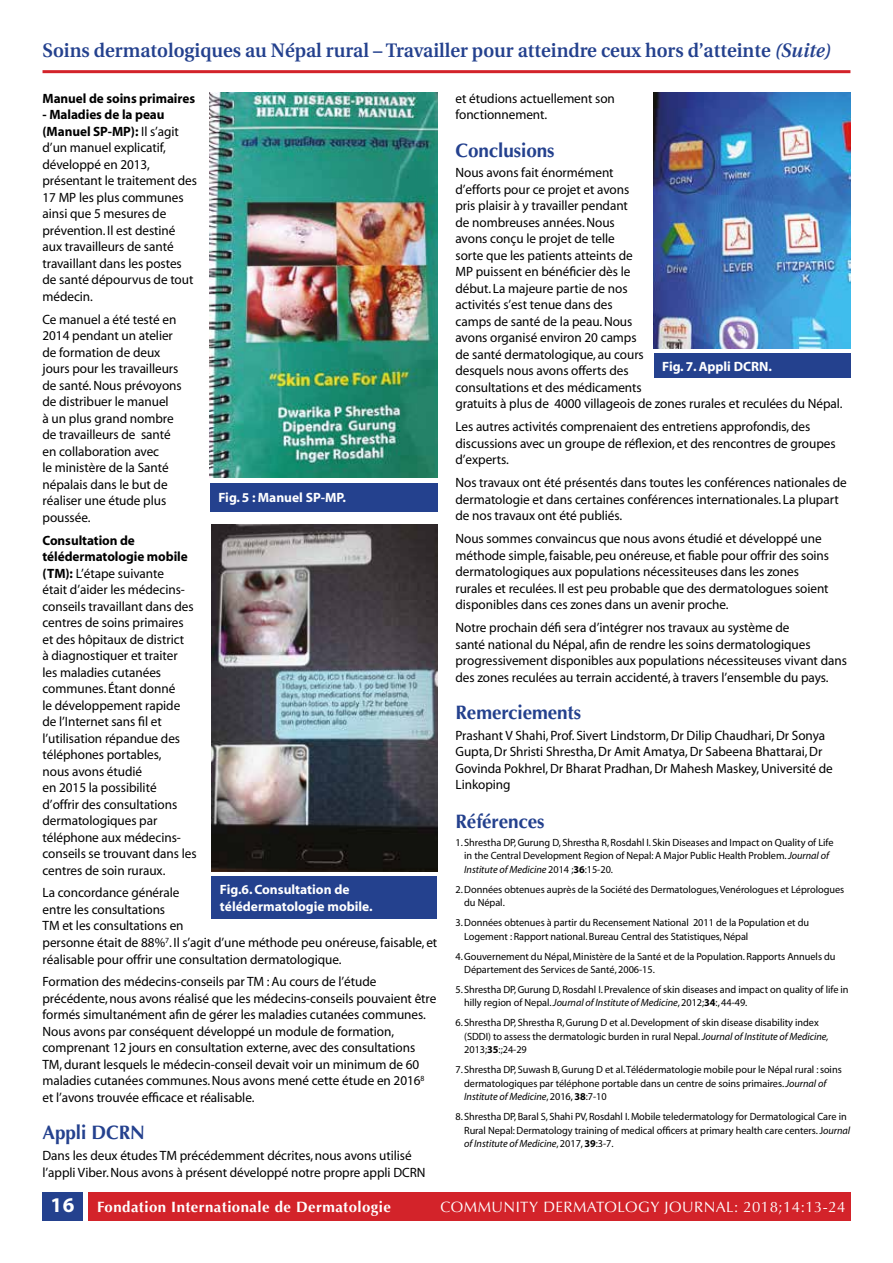
<style>
.page{position:relative;width:893px;height:1263px;background:#fff}
.page>*{position:absolute;margin:0;border:0;box-sizing:border-box;transform-origin:0 0}
.t1{font:700 21px "Myriad";color:#fff}
.t2{font:600 19.5px "Utopia";color:#24418e;scale:.96 1}
.t3{font:700 19.5px "Optima";letter-spacing:-.005em;color:#24418e}
.t4{font:15px "Optima";letter-spacing:.03em;color:#fff}
.t5{font:700 15px "Optima";letter-spacing:.03em;color:#fff}
.t6{font:13.5px/16.5px "Myriad";letter-spacing:-.005em;color:#000}
.t7{font:700 13.5px/16.5px "Myriad";color:#fff}
.t8{font:700 13.5px "Myriad";letter-spacing:-.005em;color:#000}
.t9{font:10.5px/13.5px "Myriad";letter-spacing:-.005em;color:#000}
.s1{font-style:italic}
.s2{font-weight:700}
</style>
<div class="page">
<div style="left:88px;top:1192px;width:762px;height:29px;background:#d3232a"></div>
<div style="left:43px;top:1192px;width:40px;height:29px;background:#24418e"></div>
<hr style="left:43px;top:70px;width:807px;height:3px;background:#d3232a">
<div style="left:210px;top:483px;width:227px;height:28px;background:#24418e"></div>
<img style="left:210px;top:93px;width:227px;height:385px">
<div style="left:211px;top:876px;width:226px;height:42px;background:#24418e"></div>
<img style="left:211px;top:524px;width:226px;height:347px">
<div style="left:654px;top:353px;width:196px;height:25px;background:#24418e"></div>
<img style="left:654px;top:93px;width:196px;height:256px">
<h2 class="t2" style="left:43px;top:40px;width:823px">Soins dermatologiques au Népal rural – Travailler pour atteindre ceux hors d’atteinte <span class="s1">(Suite)</span></h2>
<p class="t8" style="left:43px;top:91px;width:154px">Manuel de soins primaires</p>
<p class="t6" style="left:43px;top:107px;width:156px"><span class="s2">- Maladies de la peau (Manuel SP-MP):</span> Il s’agit d’un manuel explicatif, développé en 2013, présentant le traitement des<br>17 MP les plus communes ainsi que 5 mesures de prévention. Il est destiné aux travailleurs de santé travaillant dans les postes de santé dépourvus de tout médecin.</p>
<p class="t6" style="left:43px;top:312px;width:141px">Ce manuel a été testé en<br>2014 pendant un atelier de formation de deux jours pour les travailleurs de santé. Nous prévoyons de distribuer le manuel<br>à un plus grand nombre de travailleurs de santé en collaboration avec<br>le ministère de la Santé népalais dans le but de réaliser une étude plus poussée.</p>
<p class="t6" style="left:43px;top:532px;width:156px"><span class="s2">Consultation de télédermatologie mobile (TM):</span> L’étape suivante<br>était d’aider les médecins&shy;conseils travaillant dans des centres de soins primaires et des hôpitaux de district<br>à diagnostiquer et traiter<br>les maladies cutanées communes. Étant donné<br>le développement rapide de l’Internet sans fil et l’utilisation répandue des téléphones portables,<br>nous avons étudié<br>en 2015 la possibilité d’offrir des consultations dermatologiques par téléphone aux médecins&shy;conseils se trouvant dans les centres de soin ruraux.</p>
<p class="t6" style="left:43px;top:885px;width:396px">La concordance générale<br>entre les consultations<br>TM et les consultations en<br>personne était de 88%<sup>7</sup>. Il s’agit d’une méthode peu onéreuse, faisable, et réalisable pour offrir une consultation dermatologique.</p>
<p class="t6" style="left:43px;top:974px;width:395px">Formation des médecins-conseils par TM : Au cours de l’étude précédente, nous avons réalisé que les médecins-conseils pouvaient être formés simultanément afin de gérer les maladies cutanées communes.<br>Nous avons par conséquent développé un module de formation, comprenant 12 jours en consultation externe, avec des consultations TM, durant lesquels le médecin-conseil devait voir un minimum de 60 maladies cutanées communes. Nous avons mené cette étude en 2016<sup>8 </sup>et l’avons trouvée efficace et réalisable.</p>
<h2 class="t3" style="left:43px;top:1121px;width:104px">Appli DCRN</h2>
<p class="t6" style="left:43px;top:1148px;width:385px">Dans les deux études TM précédemment décrites, nous avons utilisé l’appli Viber. Nous avons à présent développé notre propre appli DCRN</p>
<p class="t7" style="left:218px;top:490px;width:129px">Fig. 5 : Manuel SP-MP.</p>
<p class="t7" style="left:220px;top:882px;width:154px">Fig.6. Consultation de télédermatologie mobile.</p>
<p class="t6" style="left:455px;top:91px;width:161px">et étudions actuellement son fonctionnement.</p>
<h2 class="t3" style="left:455px;top:139px;width:101px">Conclusions</h2>
<p class="t6" style="left:455px;top:165px;width:389px">Nous avons fait énormément<br>d’efforts pour ce projet et avons<br>pris plaisir à y travailler pendant<br>de nombreuses années. Nous<br>avons conçu le projet de telle<br>sorte que les patients atteints de<br>MP puissent en bénéficier dès le<br>début. La majeure partie de nos<br>activités s’est tenue dans des<br>camps de santé de la peau. Nous<br>avons organisé environ 20 camps<br>de santé dermatologique, au cours<br>desquels nous avons offerts des<br>consultations et des médicaments<br>gratuits à plus de 4000 villageois de zones rurales et reculées du Népal.</p>
<p class="t6" style="left:455px;top:419px;width:382px">Les autres activités comprenaient des entretiens approfondis, des discussions avec un groupe de réflexion, et des rencontres de groupes d’experts.</p>
<p class="t6" style="left:455px;top:475px;width:393px">Nos travaux ont été présentés dans toutes les conférences nationales de dermatologie et dans certaines conférences internationales. La plupart de nos travaux ont été publiés.</p>
<p class="t6" style="left:455px;top:531px;width:375px">Nous sommes convaincus que nous avons étudié et développé une méthode simple, faisable, peu onéreuse, et fiable pour offrir des soins dermatologiques aux populations nécessiteuses dans les zones rurales et reculées. Il est peu probable que des dermatologues soient disponibles dans ces zones dans un avenir proche.</p>
<p class="t6" style="left:455px;top:620px;width:393px">Notre prochain défi sera d’intégrer nos travaux au système de<br>santé national du Népal, afin de rendre les soins dermatologiques progressivement disponibles aux populations nécessiteuses vivant dans des zones reculées au terrain accidenté, à travers l’ensemble du pays.</p>
<h2 class="t3" style="left:455px;top:701px;width:127px">Remerciements</h2>
<p class="t6" style="left:455px;top:727px;width:379px">Prashant V Shahi, Prof. Sivert Lindstorm, Dr Dilip Chaudhari, Dr Sonya Gupta, Dr Shristi Shrestha, Dr Amit Amatya, Dr Sabeena Bhattarai, Dr Govinda Pokhrel, Dr Bharat Pradhan, Dr Mahesh Maskey, Université de Linkoping</p>
<h2 class="t3" style="left:455px;top:810px;width:91px">Références</h2>
<p class="t9" style="left:464px;top:836px;width:371px;text-indent:-9px">1. Shrestha DP, Gurung D, Shrestha R, Rosdahl I. Skin Diseases and Impact on Quality of Life in the Central Development Region of Nepal: A Major Public Health Problem. <span class="s1">Journal of<br>Institute of Medicine</span> 2014 ;<span class="s2">36</span>:15-20.</p>
<p class="t9" style="left:464px;top:883px;width:382px;text-indent:-9px">2. Données obtenues auprès de la Société des Dermatologues, Venérologues et Léprologues du Népal.</p>
<p class="t9" style="left:464px;top:916px;width:346px;text-indent:-9px">3. Données obtenues à partir du Recensement National 2011 de la Population et du<br>Logement : Rapport national. Bureau Central des Statistiques, Népal</p>
<p class="t9" style="left:464px;top:950px;width:373px;text-indent:-9px">4. Gouvernement du Népal, Ministère de la Santé et de la Population. Rapports Annuels du<br>Département des Services de Santé, 2006-15.</p>
<p class="t9" style="left:464px;top:983px;width:386px;text-indent:-9px">5. Shrestha DP, Gurung D, Rosdahl I. Prevalence of skin diseases and impact on quality of life in hilly region of Nepal. <span class="s1">Journal of Institute of Medicine</span>, 2012;<span class="s2">34</span>:, 44-49.</p>
<p class="t9" style="left:464px;top:1016px;width:366px;text-indent:-9px">6. Shrestha DP, Shrestha R, Gurung D et al. Development of skin disease disability index (SDDI) to assess the dermatologic burden in rural Nepal. <span class="s1">Journal of Institute of Medicine,<br></span>2013;<span class="s2">35</span>:;24-29</p>
<p class="t9" style="left:464px;top:1063px;width:379px;text-indent:-9px">7. Shrestha DP, Suwash B, Gurung D et al. Télédermatologie mobile pour le Népal rural : soins dermatologiques par téléphone portable dans un centre de soins primaires. <span class="s1">Journal of<br>Institute of Medicine</span>, 2016, <span class="s2">38</span>:7-10</p>
<p class="t9" style="left:464px;top:1110px;width:387px;text-indent:-9px">8. Shrestha DP, Baral S, Shahi PV, Rosdahl I. Mobile teledermatology for Dermatological Care in<br>Rural Nepal: Dermatology training of medical officers at primary health care centers. J<span class="s1">ournal of Institute of Medicine</span>, 2017, <span class="s2">39</span>:3-7.</p>
<p class="t7" style="left:662px;top:358px;width:111px">Fig. 7. Appli DCRN.</p>
<h1 class="t1" style="left:51px;top:1194px;width:25px">16</h1>
<p class="t4" style="left:440px;top:1198px;width:407px">COMMUNITY DERMATOLOGY JOURNAL: 2018;14:13-24</p>
<p class="t5" style="left:97px;top:1198px;width:295px">Fondation Internationale de Dermatologie</p>
</div>
